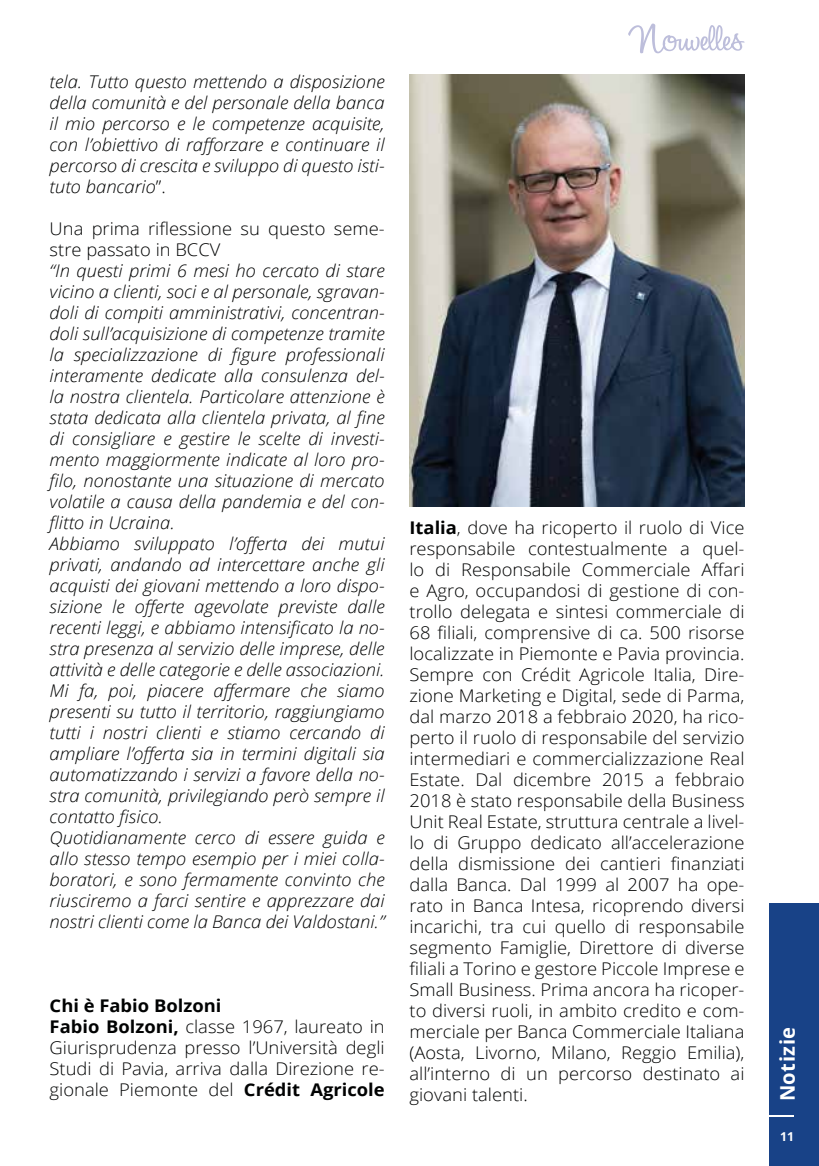
<style>
.page{position:relative;width:819px;height:1166px;background:#fff}
.page>*{position:absolute;margin:0;border:0;box-sizing:border-box;transform-origin:0 0}
.t1{font:700 20.12px "Open Sans";letter-spacing:.025em;color:#fff}
.t2{font:italic 300 17.5px/21px "Open Sans";color:#010202;text-align:justify;scale:1.05 1}
.t3{font:300 17.5px/21px "Open Sans";color:#010202;scale:1.05 1}
.t4{font:700 12.25px "Open Sans";color:#fff}
.s1{font-style:normal}
.s2{font-weight:700}
</style>
<div class="page">
<svg style="left:628px;top:24px;width:116px;height:29px"></svg>
<div style="left:769px;top:903px;width:50px;height:263px;background:#184287"></div>
<img style="left:409px;top:74px;width:335px;height:432px">
<hr style="left:769px;top:1115px;width:25px;height:2px;background:#fff">
<p class="t2" style="left:50px;top:70px;width:320px">tela. Tutto questo mettendo a disposizione della comunità e del personale della banca il mio percorso e le competenze acquisite, con l’obiettivo di rafforzare e continuare il percorso di crescita e sviluppo di questo isti&shy;tuto bancario<span class="s1">”.</span></p>
<p class="t3" style="left:50px;top:217px;width:320px">Una prima riflessione su questo seme&shy;stre passato in BCCV</p>
<p class="t2" style="left:50px;top:259px;width:320px;text-align:left">“In questi primi 6 mesi ho cercato di stare vicino a clienti, soci e al personale, sgravan&shy;doli di compiti amministrativi, concentran&shy;doli sull’acquisizione di competenze tramite la specializzazione di figure professionali interamente dedicate alla consulenza del&shy;la nostra clientela. Particolare attenzione è stata dedicata alla clientela privata, al fine di consigliare e gestire le scelte di investi&shy;mento maggiormente indicate al loro pro&shy;filo, nonostante una situazione di mercato volatile a causa della pandemia e del con&shy;flitto in Ucraina.<br>Abbiamo sviluppato l’offerta dei mutui privati, andando ad intercettare anche gli acquisti dei giovani mettendo a loro dispo&shy;sizione le offerte agevolate previste dalle recenti leggi, e abbiamo intensificato la no&shy;stra presenza al servizio delle imprese, delle attività e delle categorie e delle associazioni.<br>Mi fa, poi, piacere affermare che siamo presenti su tutto il territorio, raggiungiamo tutti i nostri clienti e stiamo cercando di ampliare l’offerta sia in termini digitali sia automatizzando i servizi a favore della no&shy;stra comunità, privilegiando però sempre il contatto fisico.<br>Quotidianamente cerco di essere guida e allo stesso tempo esempio per i miei colla&shy;boratori, e sono fermamente convinto che riusciremo a farci sentire e apprezzare dai nostri clienti come la Banca dei Valdostani.”</p>
<p class="t3" style="left:50px;top:994px;width:320px"><span class="s2">Chi è Fabio Bolzoni<br>Fabio Bolzoni,</span> classe 1967, laureato in Giurisprudenza presso l’Università degli Studi di Pavia, arriva dalla Direzione re&shy;gionale Piemonte del <span class="s2">Crédit Agricole</span></p>
<p class="t3" style="left:409px;top:517px;width:320px;text-align:justify"><span class="s2">Italia</span>, dove ha ricoperto il ruolo di Vice responsabile contestualmente a quel&shy;lo di Responsabile Commerciale Affari e Agro, occupandosi di gestione di con&shy;trollo delegata e sintesi commerciale di 68 filiali, comprensive di ca. 500 risorse localizzate in Piemonte e Pavia provincia.<br>Sempre con Crédit Agricole Italia, Dire&shy;zione Marketing e Digital, sede di Parma, dal marzo 2018 a febbraio 2020, ha rico&shy;perto il ruolo di responsabile del servizio intermediari e commercializzazione Real Estate. Dal dicembre 2015 a febbraio 2018 è stato responsabile della Business Unit Real Estate, struttura centrale a livel&shy;lo di Gruppo dedicato all’accelerazione della dismissione dei cantieri finanziati dalla Banca. Dal 1999 al 2007 ha ope&shy;rato in Banca Intesa, ricoprendo diversi incarichi, tra cui quello di responsabile segmento Famiglie, Direttore di diverse filiali a Torino e gestore Piccole Imprese e Small Business. Prima ancora ha ricoper&shy;to diversi ruoli, in ambito credito e com&shy;merciale per Banca Commerciale Italiana (Aosta, Livorno, Milano, Reggio Emilia), all’interno di un percorso destinato ai giovani talenti.</p>
<p class="t1" style="left:773px;top:1101px;width:76px;rotate:-90deg">Notizie</p>
<p class="t4" style="left:780px;top:1127px;width:15px">11</p>
</div>
